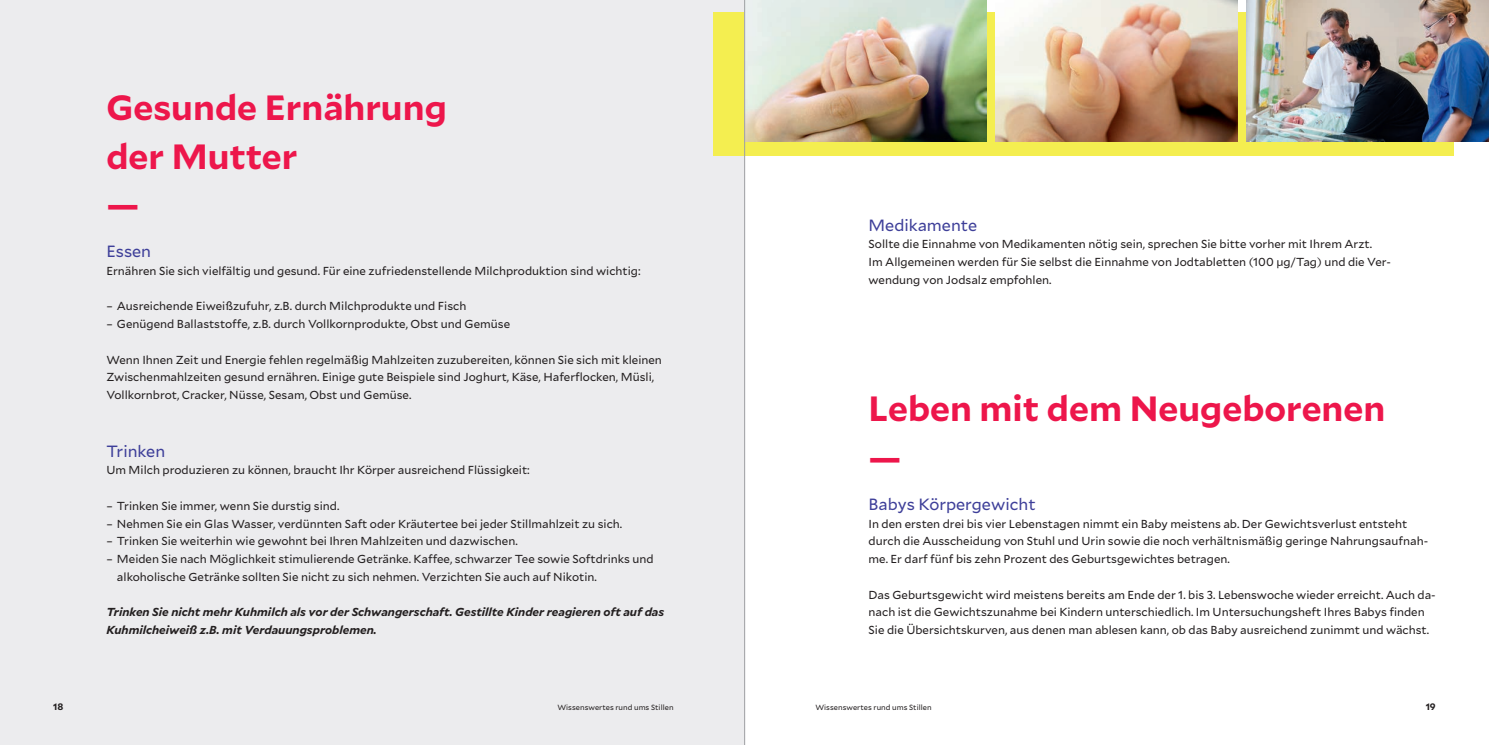
<style>
.page{position:relative;width:1489px;height:745px;background:#fff}
.page>*{position:absolute;margin:0;border:0;box-sizing:border-box;transform-origin:0 0}
.t1{font:700 35px/48.8px "Mallory";color:#ed164b}
.t2{font:16.25px "Mallory";color:#3e3f99}
.t3{font:11.5px/17.8px "Mallory";color:#231f20}
.t4{font:italic 700 11.5px/17.8px "Mallory";color:#231f20}
.t5{font:700 9.38px "Mallory";color:#231f20}
.t6{font:7.5px "Mallory";letter-spacing:.005em;color:#231f20}
</style>
<div class="page">
<div style="left:0;top:0;width:744px;height:744px;background:#ececee"></div>
<div style="left:712px;top:12px;width:741px;height:144px;background:#f4ee50"></div>
<img style="left:1246px;top:0;width:242px;height:141px">
<img style="left:995px;top:0;width:242px;height:142px">
<img style="left:745px;top:0;width:241px;height:142px">
<hr style="left:744px;top:0;width:1px;height:744px;background:#9d9fa2">
<h1 class="t1" style="left:106px;top:81px;width:342px">Gesunde Ernährung der Mutter<br>—</h1>
<h2 class="t2" style="left:106px;top:240px;width:46px">Essen</h2>
<p class="t3" style="left:106px;top:261px;width:535px">Ernähren Sie sich vielfältig und gesund. Für eine zufriedenstellende Milchproduktion sind wichtig:</p>
<p class="t3" style="left:106px;top:296px;width:361px">– Ausreichende Eiweißzufuhr, z.B. durch Milchprodukte und Fisch</p>
<p class="t3" style="left:106px;top:314px;width:405px">– Genügend Ballaststoffe, z.B. durch Vollkornprodukte, Obst und Gemüse</p>
<p class="t3" style="left:106px;top:350px;width:557px">Wenn Ihnen Zeit und Energie fehlen regelmäßig Mahlzeiten zuzubereiten, können Sie sich mit kleinen<br>Zwischenmahlzeiten gesund ernähren. Einige gute Beispiele sind Joghurt, Käse, Haferflocken, Müsli,<br>Vollkornbrot, Cracker, Nüsse, Sesam, Obst und Gemüse.</p>
<h2 class="t2" style="left:106px;top:439px;width:60px">Trinken</h2>
<p class="t3" style="left:106px;top:460px;width:425px">Um Milch produzieren zu können, braucht Ihr Körper ausreichend Flüssigkeit:</p>
<p class="t3" style="left:106px;top:496px;width:234px">– Trinken Sie immer, wenn Sie durstig sind.</p>
<p class="t3" style="left:106px;top:514px;width:517px">– Nehmen Sie ein Glas Wasser, verdünnten Saft oder Kräutertee bei jeder Stillmahlzeit zu sich.</p>
<p class="t3" style="left:106px;top:531px;width:413px">– Trinken Sie weiterhin wie gewohnt bei Ihren Mahlzeiten und dazwischen.</p>
<p class="t3" style="left:117px;top:549px;width:538px;text-indent:-11px">– Meiden Sie nach Möglichkeit stimulierende Getränke. Kaffee, schwarzer Tee sowie Softdrinks und alkoholische Getränke sollten Sie nicht zu sich nehmen. Verzichten Sie auch auf Nikotin.</p>
<p class="t4" style="left:106px;top:602px;width:559px">Trinken Sie nicht mehr Kuhmilch als vor der Schwangerschaft. Gestillte Kinder reagieren oft auf das<br>Kuhmilcheiweiß z.B. mit Verdauungsproblemen.</p>
<h2 class="t2" style="left:868px;top:213px;width:110px">Medikamente</h2>
<p class="t3" style="left:868px;top:234px;width:524px">Sollte die Einnahme von Medikamenten nötig sein, sprechen Sie bitte vorher mit Ihrem Arzt.<br>Im Allgemeinen werden für Sie selbst die Einnahme von Jodtabletten (100 µg/Tag) und die Ver&shy;wendung von Jodsalz empfohlen.</p>
<h1 class="t1" style="left:868px;top:382px;width:518px">Leben mit dem Neugeborenen —</h1>
<h2 class="t2" style="left:868px;top:492px;width:168px">Babys Körpergewicht</h2>
<p class="t3" style="left:868px;top:514px;width:561px">In den ersten drei bis vier Lebenstagen nimmt ein Baby meistens ab. Der Gewichtsverlust entsteht durch die Ausscheidung von Stuhl und Urin sowie die noch verhältnismäßig geringe Nahrungsaufnah&shy;me. Er darf fünf bis zehn Prozent des Geburtsgewichtes betragen.</p>
<p class="t3" style="left:868px;top:584px;width:568px">Das Geburtsgewicht wird meistens bereits am Ende der 1. bis 3. Lebenswoche wieder erreicht. Auch da&shy;nach ist die Gewichtszunahme bei Kindern unterschiedlich. Im Untersuchungsheft Ihres Babys finden<br>Sie die Übersichtskurven, aus denen man ablesen kann, ob das Baby ausreichend zunimmt und wächst.</p>
<p class="t5" style="left:53px;top:698px;width:12px">18</p>
<p class="t6" style="left:557px;top:701px;width:118px">Wissenswertes rund ums Stillen</p>
<p class="t6" style="left:815px;top:701px;width:118px">Wissenswertes rund ums Stillen</p>
<p class="t5" style="left:1425px;top:698px;width:12px">19</p>
</div>
